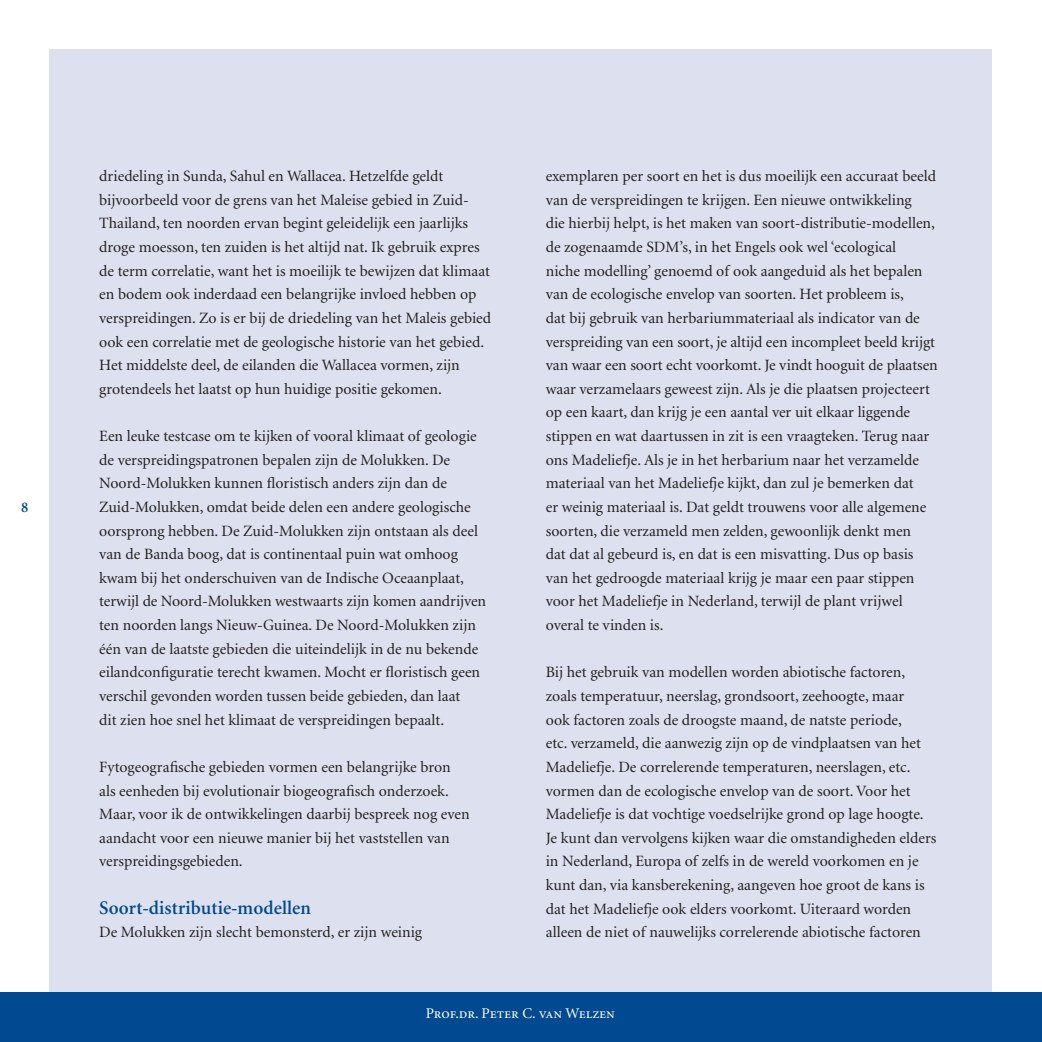
<style>
.page{position:relative;width:1042px;height:1042px;background:#fff}
.page>*{position:absolute;margin:0;border:0;box-sizing:border-box;transform-origin:0 0}
.lopend{font:600 19.25px "Minion";color:#014990}
.lopend-2{font:15.75px/23.6px "Minion";color:#231f20}
.t1{font:15.75px "Minion Semibold SC";color:#014990}
.t2{font:14.88px "Minion Regular SC";letter-spacing:-.005em;color:#fff}
</style>
<div class="page">
<div style="left:50px;top:50px;width:942px;height:992px;background:#dde1ef"></div>
<div style="left:0;top:992px;width:1042px;height:50px;background:#014990"></div>
<p class="t1" style="left:21px;top:499px;width:9px">8</p>
<p class="lopend-2" style="left:99px;top:165px;width:393px">driedeling in Sunda, Sahul en Wallacea. Hetzelfde geldt bijvoorbeeld voor de grens van het Maleise gebied in Zuid-Thailand, ten noorden ervan begint geleidelijk een jaarlijks droge moesson, ten zuiden is het altijd nat. Ik gebruik expres de term correlatie, want het is moeilijk te bewijzen dat klimaat en bodem ook inderdaad een belangrijke invloed hebben op verspreidingen. Zo is er bij de driedeling van het Maleis gebied ook een correlatie met de geologische historie van het gebied.<br>Het middelste deel, de eilanden die Wallacea vormen, zijn grotendeels het laatst op hun huidige positie gekomen.</p>
<p class="lopend-2" style="left:99px;top:425px;width:388px">Een leuke testcase om te kijken of vooral klimaat of geologie de verspreidingspatronen bepalen zijn de Molukken. De Noord-Molukken kunnen floristisch anders zijn dan de Zuid-Molukken, omdat beide delen een andere geologische oorsprong hebben. De Zuid-Molukken zijn ontstaan als deel van de Banda boog, dat is continentaal puin wat omhoog kwam bij het onderschuiven van de Indische Oceaanplaat, terwijl de Noord-Molukken westwaarts zijn komen aandrijven ten noorden langs Nieuw-Guinea. De Noord-Molukken zijn één van de laatste gebieden die uiteindelijk in de nu bekende eilandconfiguratie terecht kwamen. Mocht er floristisch geen verschil gevonden worden tussen beide gebieden, dan laat<br>dit zien hoe snel het klimaat de verspreidingen bepaalt.</p>
<p class="lopend-2" style="left:99px;top:755px;width:372px">Fytogeografische gebieden vormen een belangrijke bron als eenheden bij evolutionair biogeografisch onderzoek.<br>Maar, voor ik de ontwikkelingen daarbij bespreek nog even aandacht voor een nieuwe manier bij het vaststellen van verspreidingsgebieden.</p>
<p class="lopend" style="left:99px;top:897px;width:213px">Soort-distributie-modellen</p>
<p class="lopend-2" style="left:99px;top:921px;width:324px">De Molukken zijn slecht bemonsterd, er zijn weinig</p>
<p class="lopend-2" style="left:546px;top:165px;width:393px">exemplaren per soort en het is dus moeilijk een accuraat beeld van de verspreidingen te krijgen. Een nieuwe ontwikkeling<br>die hierbij helpt, is het maken van soort-distributie-modellen, de zogenaamde SDM’s, in het Engels ook wel ‘ecological<br>niche modelling’ genoemd of ook aangeduid als het bepalen van de ecologische envelop van soorten. Het probleem is,<br>dat bij gebruik van herbariummateriaal als indicator van de verspreiding van een soort, je altijd een incompleet beeld krijgt van waar een soort echt voorkomt. Je vindt hooguit de plaatsen waar verzamelaars geweest zijn. Als je die plaatsen projecteert op een kaart, dan krijg je een aantal ver uit elkaar liggende stippen en wat daartussen in zit is een vraagteken. Terug naar ons Madeliefje. Als je in het herbarium naar het verzamelde materiaal van het Madeliefje kijkt, dan zul je bemerken dat<br>er weinig materiaal is. Dat geldt trouwens voor alle algemene soorten, die verzameld men zelden, gewoonlijk denkt men<br>dat dat al gebeurd is, en dat is een misvatting. Dus op basis van het gedroogde materiaal krijg je maar een paar stippen voor het Madeliefje in Nederland, terwijl de plant vrijwel overal te vinden is.</p>
<p class="lopend-2" style="left:546px;top:661px;width:392px">Bij het gebruik van modellen worden abiotische factoren, zoals temperatuur, neerslag, grondsoort, zeehoogte, maar<br>ook factoren zoals de droogste maand, de natste periode,<br>etc. verzameld, die aanwezig zijn op de vindplaatsen van het Madeliefje. De correlerende temperaturen, neerslagen, etc. vormen dan de ecologische envelop van de soort. Voor het Madeliefje is dat vochtige voedselrijke grond op lage hoogte.<br>Je kunt dan vervolgens kijken waar die omstandigheden elders in Nederland, Europa of zelfs in de wereld voorkomen en je kunt dan, via kansberekening, aangeven hoe groot de kans is dat het Madeliefje ook elders voorkomt. Uiteraard worden alleen de niet of nauwelijks correlerende abiotische factoren</p>
<p class="t2" style="left:426px;top:1006px;width:191px">Prof.dr. Peter C. van Welzen</p>
</div>
